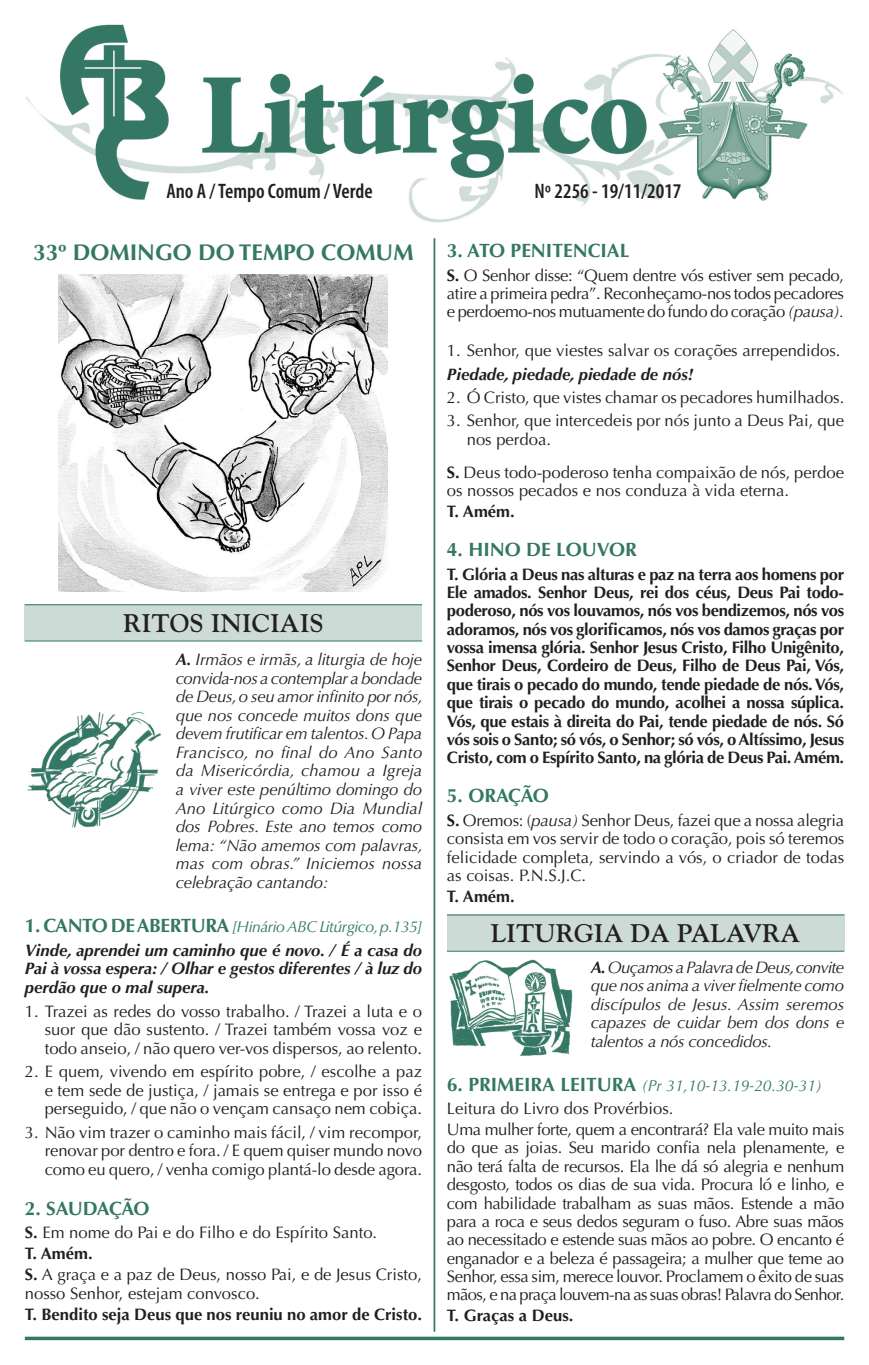
<style>
.page{position:relative;width:869px;height:1365px;background:#fff}
.page>*{position:absolute;margin:0;border:0;box-sizing:border-box;transform-origin:0 0}
.t1{font:700 25.38px "Goudy Std";color:#231f20}
.t2{font:700 22.75px "Optima LT Std";color:#337764}
.t3{font:600 condensed 21px "Myriad Pro";color:#231f20}
.t4{font:700 19.25px "Optima LT Std";color:#337764}
.t5{font:700 19.25px "Optima LT Std";letter-spacing:-.035em;color:#337764}
.t6{font:16.62px/18.4px "Optima LT Std";color:#231f20;text-align:justify}
.t7{font:700 16.62px/18.4px "Optima LT Std";color:#231f20;text-align:justify}
.t8{font:italic 16.62px/18.6px "Optima LT Std";letter-spacing:-.01em;color:#231f20;text-align:justify}
.t9{font:italic 700 16.62px/18.6px "Optima LT Std";color:#231f20;text-align:justify}
.t10{font:16.62px/20.8px "Optima LT Std";letter-spacing:-.025em;color:#231f20}
.t11{font:italic 15.75px "Optima LT Std";letter-spacing:-.025em;color:#337764}
.t12{font:italic 15.75px "Optima LT Std";color:#337764}
.s1{font-weight:700}
.s2{font-weight:700;font-style:normal;font-size:19.25px}
.s3{font-style:italic}
</style>
<div class="page">
<div style="left:25px;top:604px;width:397px;height:36px;background:#cddbd6"></div>
<hr style="left:25px;top:604px;width:397px;height:1px;background:#337764">
<hr style="left:25px;top:640px;width:397px;height:1px;background:#337764">
<img style="left:26px;top:25px;width:817px;height:197px">
<hr style="left:25px;top:1336px;width:818px;height:3px;background:#337764">
<hr style="left:433px;top:238px;width:2px;height:1093px;background:#337764">
<img style="left:27px;top:711px;width:134px;height:117px">
<img style="left:58px;top:274px;width:329px;height:317px">
<div style="left:446px;top:914px;width:397px;height:36px;background:#cddbd6"></div>
<hr style="left:446px;top:914px;width:397px;height:1px;background:#337764">
<hr style="left:446px;top:950px;width:397px;height:1px;background:#337764">
<img style="left:449px;top:959px;width:124px;height:97px">
<p class="t3" style="left:166px;top:178px;width:208px">Ano A / Tempo Comum / Verde</p>
<p class="t3" style="left:534px;top:178px;width:148px">Nº 2256 - 19/11/2017</p>
<h2 class="t2" style="left:33px;top:239px;width:381px">33º DOMINGO DO TEMPO COMUM</h2>
<h1 class="t1" style="left:123px;top:607px;width:202px">RITOS INICIAIS</h1>
<p class="t8" style="left:176px;top:650px;width:248px"><span class="s1">A.</span> Irmãos e irmãs, a liturgia de hoje convida-nos a contemplar a bondade de Deus, o seu amor infinito por nós, que nos concede muitos dons que devem frutificar em talentos. O Papa Francisco, no final do Ano Santo da Misericórdia, chamou a Igreja a viver este penúltimo domingo do Ano Litúrgico como Dia Mundial dos Pobres. Este ano temos como lema: “Não amemos com palavras, mas com obras.” Iniciemos nossa celebração cantando:</p>
<p class="t11" style="left:25px;top:917px;width:398px"><span class="s2">1. CANTO DE ABERTURA</span> [Hinário ABC Litúrgico, p.135]</p>
<p class="t9" style="left:25px;top:940px;width:398px">Vinde, aprendei um caminho que é novo. / É a casa do Pai à vossa espera: / Olhar e gestos diferentes / à luz do perdão que o mal supera.</p>
<p class="t6" style="left:45px;top:1001px;width:378px;text-indent:-20px">1. Trazei as redes do vosso trabalho. / Trazei a luta e o suor que dão sustento. / Trazei também vossa voz e todo anseio, / não quero ver-vos dispersos, ao relento.</p>
<p class="t6" style="left:45px;top:1062px;width:378px;text-indent:-20px">2. E quem, vivendo em espírito pobre, / escolhe a paz e tem sede de justiça, / jamais se entrega e por isso é perseguido, / que não o vençam cansaço nem cobiça.</p>
<p class="t6" style="left:45px;top:1123px;width:379px;text-indent:-20px">3. Não vim trazer o caminho mais fácil, / vim recompor, renovar por dentro e fora. / E quem quiser mundo novo como eu quero, / venha comigo plantá-lo desde agora.</p>
<p class="t5" style="left:25px;top:1196px;width:126px">2. SAUDAÇÃO</p>
<p class="t6" style="left:25px;top:1221px;width:398px;line-height:21px;text-align:left"><span class="s1">S.</span> Em nome do Pai e do Filho e do Espírito Santo.<br><span class="s1">T. Amém.<br>S.</span> A graça e a paz de Deus, nosso Pai, e de Jesus Cristo,</p>
<p class="t6" style="left:25px;top:1283px;width:236px">nosso Senhor, estejam convosco.</p>
<p class="t7" style="left:25px;top:1305px;width:398px">T. Bendito seja Deus que nos reuniu no amor de Cristo.</p>
<p class="t4" style="left:446px;top:239px;width:184px">3. ATO PENITENCIAL</p>
<p class="t6" style="left:446px;top:266px;width:398px"><span class="s1">S.</span> O Senhor disse: “Quem dentre vós estiver sem pecado, atire a primeira pedra”. Reconheçamo-nos todos pecadores e perdoemo-nos mutuamente do fundo do coração <span class="s3">(pausa).</span></p>
<p class="t6" style="left:446px;top:341px;width:395px">1. Senhor, que viestes salvar os corações arrependidos.</p>
<p class="t9" style="left:446px;top:365px;width:248px">Piedade, piedade, piedade de nós!</p>
<p class="t6" style="left:446px;top:388px;width:399px">2. Ó Cristo, que vistes chamar os pecadores humilhados.</p>
<p class="t6" style="left:466px;top:412px;width:378px;text-indent:-20px">3. Senhor, que intercedeis por nós junto a Deus Pai, que nos perdoa.</p>
<p class="t6" style="left:446px;top:463px;width:398px"><span class="s1">S.</span> Deus todo-poderoso tenha compaixão de nós, perdoe os nossos pecados e nos conduza à vida eterna.</p>
<p class="t7" style="left:446px;top:502px;width:69px">T. Amém.</p>
<p class="t4" style="left:446px;top:538px;width:191px">4. HINO DE LOUVOR</p>
<p class="t7" style="left:446px;top:565px;width:398px">T. Glória a Deus nas alturas e paz na terra aos homens por Ele amados. Senhor Deus, rei dos céus, Deus Pai todo&shy;poderoso, nós vos louvamos, nós vos bendizemos, nós vos adoramos, nós vos glorificamos, nós vos damos graças por vossa imensa glória. Senhor Jesus Cristo, Filho Unigênito, Senhor Deus, Cordeiro de Deus, Filho de Deus Pai, Vós, que tirais o pecado do mundo, tende piedade de nós. Vós, que tirais o pecado do mundo, acolhei a nossa súplica.<br>Vós, que estais à direita do Pai, tende piedade de nós. Só vós sois o Santo; só vós, o Senhor; só vós, o Altíssimo, Jesus Cristo, com o Espírito Santo, na glória de Deus Pai. Amém.</p>
<p class="t4" style="left:446px;top:784px;width:103px">5. ORAÇÃO</p>
<p class="t6" style="left:446px;top:811px;width:399px"><span class="s1">S.</span> Oremos: (<span class="s3">pausa)</span> Senhor Deus, fazei que a nossa alegria consista em vos servir de todo o coração, pois só teremos felicidade completa, servindo a vós, o criador de todas as coisas. P.N.S.J.C.</p>
<p class="t7" style="left:446px;top:887px;width:69px">T. Amém.</p>
<h1 class="t1" style="left:490px;top:917px;width:311px">LITURGIA DA PALAVRA</h1>
<p class="t8" style="left:590px;top:958px;width:255px"><span class="s1">A.</span> Ouçamos a Palavra de Deus, convite que nos anima a viver fielmente como discípulos de Jesus. Assim seremos capazes de cuidar bem dos dons e talentos a nós concedidos.</p>
<p class="t12" style="left:446px;top:1076px;width:376px"><span class="s2">6. PRIMEIRA LEITURA</span> (Pr 31,10-13.19-20.30-31)</p>
<p class="t10" style="left:446px;top:1098px;width:398px">Leitura do Livro dos Provérbios.<br>Uma mulher forte, quem a encontrará? Ela vale muito mais</p>
<p class="t6" style="left:446px;top:1138px;width:399px">do que as joias. Seu marido confia nela plenamente, e não terá falta de recursos. Ela lhe dá só alegria e nenhum desgosto, todos os dias de sua vida. Procura ló e linho, e com habilidade trabalham as suas mãos. Estende a mão para a roca e seus dedos seguram o fuso. Abre suas mãos ao necessitado e estende suas mãos ao pobre. O encanto é enganador e a beleza é passageira; a mulher que teme ao Senhor, essa sim, merece louvor. Proclamem o êxito de suas mãos, e na praça louvem-na as suas obras! Palavra do Senhor.</p>
<p class="t7" style="left:446px;top:1306px;width:128px">T. Graças a Deus.</p>
</div>
